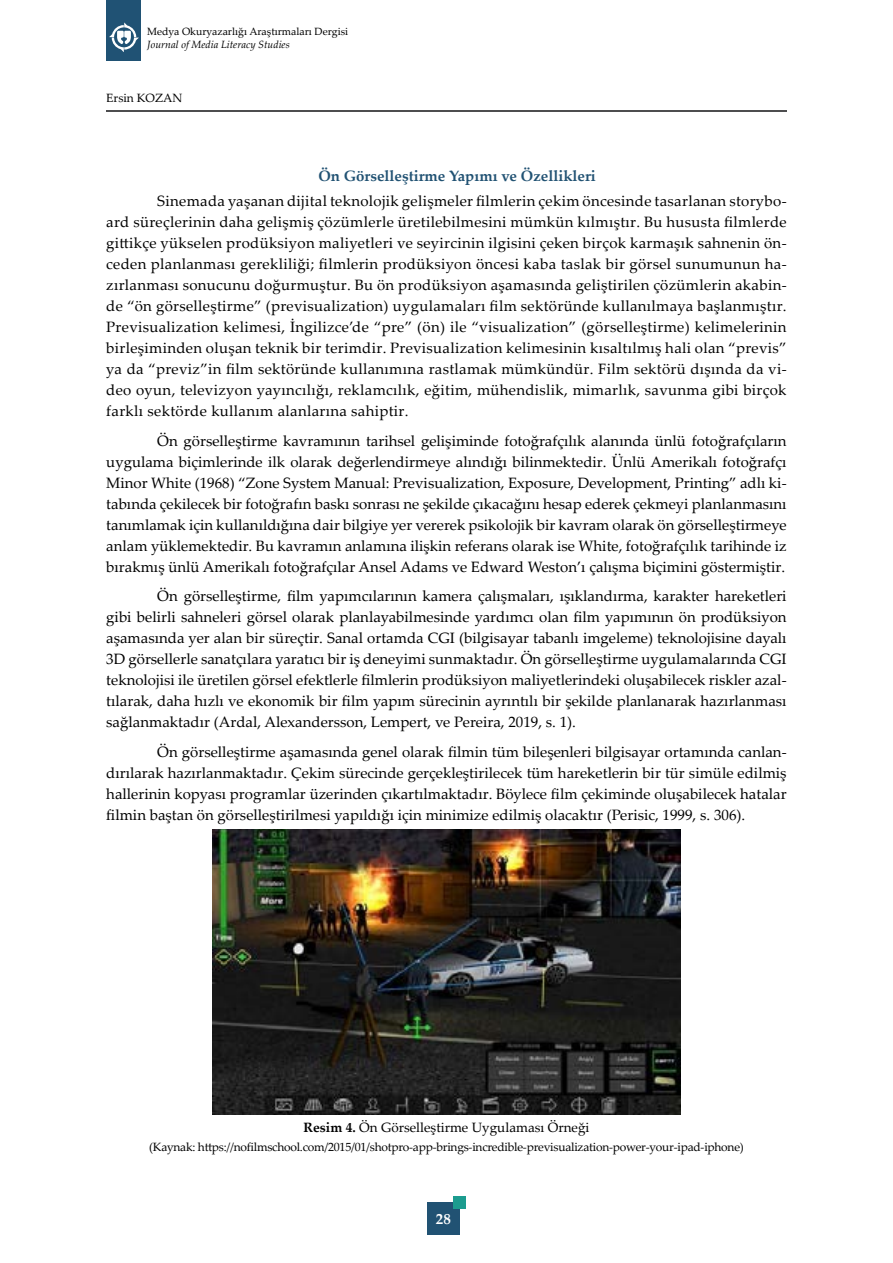
<style>
.page{position:relative;width:893px;height:1263px;background:#fff}
.page>*{position:absolute;margin:0;border:0;box-sizing:border-box;transform-origin:0 0}
.t1{font:15px/21px "Palatino Linotype";color:#000;text-align:justify}
.t2{font:700 15px "Palatino Linotype";color:#215273}
.t3{font:700 15px "Palatino Linotype";color:#fff}
.t4{font:13.5px "Palatino Linotype";color:#000}
.t5{font:12px "Palatino Linotype";letter-spacing:-.02em;color:#000}
.t6{font:12px "Palatino Linotype";color:#000}
.t7{font:10.5px "Palatino Linotype";color:#000}
.t8{font:italic 10.5px "Palatino Linotype";color:#000}
.s1{font-weight:700}
</style>
<div class="page">
<hr style="left:106px;top:111px;width:681px;height:1px;background:#4d4d4f">
<div style="left:427px;top:1202px;width:32px;height:32px;background:#215273"></div>
<div style="left:453px;top:1196px;width:13px;height:12px;background:#1c9c8f"></div>
<div style="left:106px;top:0;width:35px;height:60px;background:#205274"></div>
<svg style="left:109px;top:23px;width:30px;height:29px"></svg>
<img style="left:213px;top:830px;width:467px;height:284px">
<p class="t7" style="left:147px;top:24px;width:203px">Medya Okuryazarlığı Araştırmaları Dergisi</p>
<p class="t8" style="left:147px;top:37px;width:144px">Journal of Media Literacy Studies</p>
<p class="t6" style="left:106px;top:89px;width:78px">Ersin KOZAN</p>
<p class="t2" style="left:318px;top:165px;width:279px">Ön Görselleştirme Yapımı ve Özellikleri</p>
<p class="t1" style="left:106px;top:190px;width:682px;text-indent:51px">Sinemada yaşanan dijital teknolojik gelişmeler filmlerin çekim öncesinde tasarlanan storybo&shy;ard süreçlerinin daha gelişmiş çözümlerle üretilebilmesini mümkün kılmıştır. Bu hususta filmlerde gittikçe yükselen prodüksiyon maliyetleri ve seyircinin ilgisini çeken birçok karmaşık sahnenin ön&shy;ceden planlanması gerekliliği; filmlerin prodüksiyon öncesi kaba taslak bir görsel sunumunun ha&shy;zırlanması sonucunu doğurmuştur. Bu ön prodüksiyon aşamasında geliştirilen çözümlerin akabin&shy;de “ön görselleştirme” (previsualization) uygulamaları film sektöründe kullanılmaya başlanmıştır.<br>Previsualization kelimesi, İngilizce’de “pre” (ön) ile “visualization” (görselleştirme) kelimelerinin birleşiminden oluşan teknik bir terimdir. Previsualization kelimesinin kısaltılmış hali olan “previs” ya da “previz”in film sektöründe kullanımına rastlamak mümkündür. Film sektörü dışında da vi&shy;deo oyun, televizyon yayıncılığı, reklamcılık, eğitim, mühendislik, mimarlık, savunma gibi birçok farklı sektörde kullanım alanlarına sahiptir.</p>
<p class="t1" style="left:106px;top:430px;width:682px;text-indent:51px">Ön görselleştirme kavramının tarihsel gelişiminde fotoğrafçılık alanında ünlü fotoğrafçıların uygulama biçimlerinde ilk olarak değerlendirmeye alındığı bilinmektedir. Ünlü Amerikalı fotoğrafçı Minor White (1968) “Zone System Manual: Previsualization, Exposure, Development, Printing” adlı ki&shy;tabında çekilecek bir fotoğrafın baskı sonrası ne şekilde çıkacağını hesap ederek çekmeyi planlanmasını tanımlamak için kullanıldığına dair bilgiye yer vererek psikolojik bir kavram olarak ön görselleştirmeye anlam yüklemektedir. Bu kavramın anlamına ilişkin referans olarak ise White, fotoğrafçılık tarihinde iz bırakmış ünlü Amerikalı fotoğrafçılar Ansel Adams ve Edward Weston’ı çalışma biçimini göstermiştir.</p>
<p class="t1" style="left:106px;top:585px;width:682px;text-indent:51px">Ön görselleştirme, film yapımcılarının kamera çalışmaları, ışıklandırma, karakter hareketleri gibi belirli sahneleri görsel olarak planlayabilmesinde yardımcı olan film yapımının ön prodüksiyon aşamasında yer alan bir süreçtir. Sanal ortamda CGI (bilgisayar tabanlı imgeleme) teknolojisine dayalı 3D görsellerle sanatçılara yaratıcı bir iş deneyimi sunmaktadır. Ön görselleştirme uygulamalarında CGI teknolojisi ile üretilen görsel efektlerle filmlerin prodüksiyon maliyetlerindeki oluşabilecek riskler azal&shy;tılarak, daha hızlı ve ekonomik bir film yapım sürecinin ayrıntılı bir şekilde planlanarak hazırlanması sağlanmaktadır (Ardal, Alexandersson, Lempert, ve Pereira, 2019, s. 1).</p>
<p class="t1" style="left:106px;top:741px;width:682px;text-indent:51px">Ön görselleştirme aşamasında genel olarak filmin tüm bileşenleri bilgisayar ortamında canlan&shy;dırılarak hazırlanmaktadır. Çekim sürecinde gerçekleştirilecek tüm hareketlerin bir tür simüle edilmiş hallerinin kopyası programlar üzerinden çıkartılmaktadır. Böylece film çekiminde oluşabilecek hatalar filmin baştan ön görselleştirilmesi yapıldığı için minimize edilmiş olacaktır (Perisic, 1999, s. 306).</p>
<p class="t4" style="left:303px;top:1118px;width:287px"><span class="s1">Resim 4.</span> Ön Görselleştirme Uygulaması Örneği</p>
<p class="t5" style="left:149px;top:1138px;width:596px">(Kaynak: https://nofilmschool.com/2015/01/shotpro-app-brings-incredible-previsualization-power-your-ipad-iphone)</p>
<p class="t3" style="left:436px;top:1208px;width:16px">28</p>
</div>
